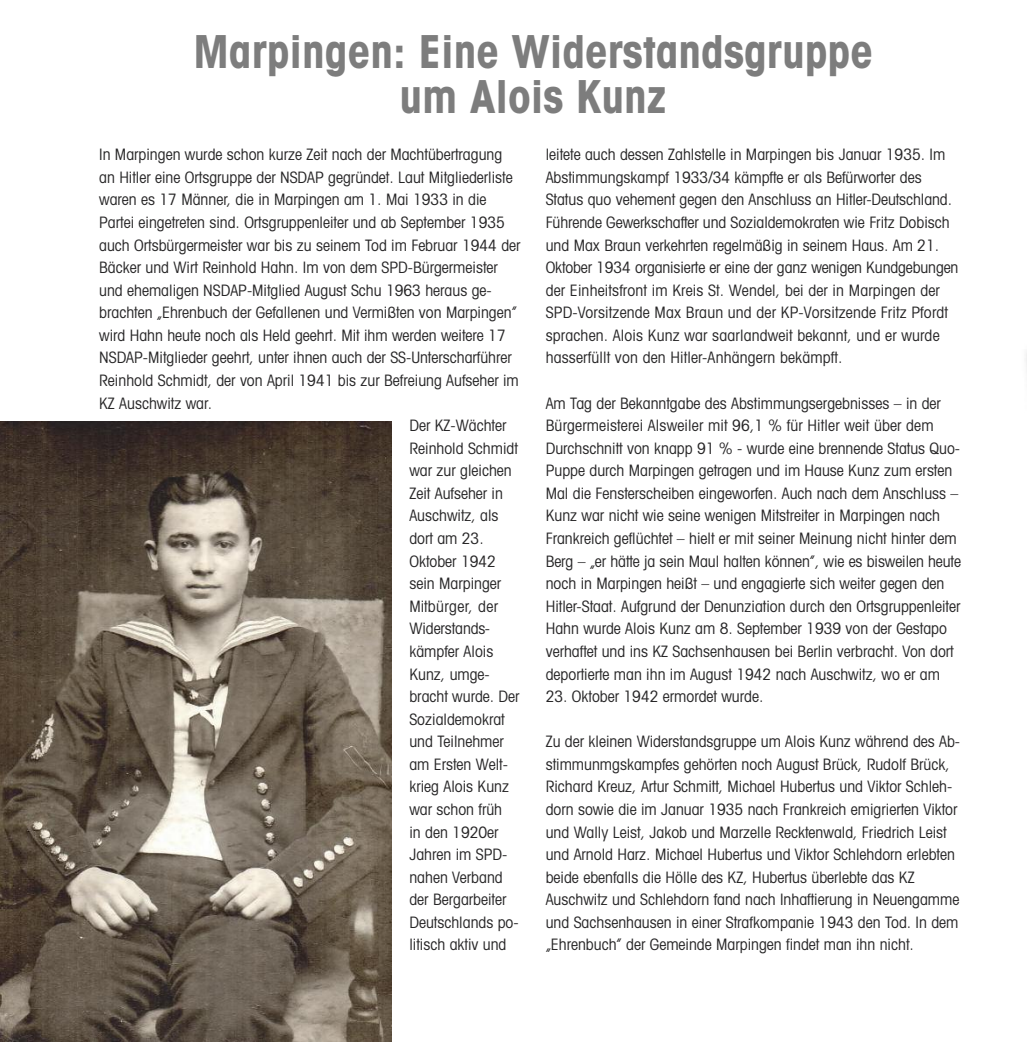
<style>
.page{position:relative;width:1027px;height:1042px;background:#fff}
.page>*{position:absolute;margin:0;border:0;box-sizing:border-box;transform-origin:0 0}
.t1{font:700 condensed 45.5px/45.5px "Avant Garde";color:#7d7d7d;text-align:center}
.t2{font:condensed 15.75px/22.6px "Avant Garde";color:#272627}
.t3{font:condensed 15.75px "Avant Garde";letter-spacing:.025em;color:#272627}
</style>
<div class="page">
<img style="left:0;top:422px;width:392px;height:620px">
<h1 class="t1" style="left:194px;top:33px;width:681px">Marpingen: Eine Widerstandsgruppe um Alois Kunz</h1>
<p class="t2" style="left:546px;top:145px;width:414px">leitete auch dessen Zahlstelle in Marpingen bis Januar 1935. Im Abstimmungskampf 1933/34 kämpfte er als Befürworter des Status quo vehement gegen den Anschluss an Hitler-Deutschland.<br>Führende Gewerkschafter und Sozialdemokraten wie Fritz Dobisch und Max Braun verkehrten regelmäßig in seinem Haus. Am 21.<br>Oktober 1934 organisierte er eine der ganz wenigen Kundgebungen der Einheitsfront im Kreis St. Wendel, bei der in Marpingen der SPD-Vorsitzende Max Braun und der KP-Vorsitzende Fritz Pfordt sprachen. Alois Kunz war saarlandweit bekannt, und er wurde hasserfüllt von den Hitler-Anhängern bekämpft.</p>
<p class="t2" style="left:546px;top:393px;width:417px">Am Tag der Bekanntgabe des Abstimmungsergebnisses – in der Bürgermeisterei Alsweiler mit 96,1 % für Hitler weit über dem Durchschnitt von knapp 91 % - wurde eine brennende Status Quo-Puppe durch Marpingen getragen und im Hause Kunz zum ersten Mal die Fensterscheiben eingeworfen. Auch nach dem Anschluss – Kunz war nicht wie seine wenigen Mitstreiter in Marpingen nach Frankreich geflüchtet – hielt er mit seiner Meinung nicht hinter dem Berg – „er hätte ja sein Maul halten können”, wie es bisweilen heute noch in Marpingen heißt – und engagierte sich weiter gegen den Hitler-Staat. Aufgrund der Denunziation durch den Ortsgruppenleiter Hahn wurde Alois Kunz am 8. September 1939 von der Gestapo verhaftet und ins KZ Sachsenhausen bei Berlin verbracht. Von dort deportierte man ihn im August 1942 nach Auschwitz, wo er am</p>
<p class="t2" style="left:546px;top:686px;width:219px">23. Oktober 1942 ermordet wurde.</p>
<p class="t2" style="left:546px;top:732px;width:416px">Zu der kleinen Widerstandsgruppe um Alois Kunz während des Ab&shy;stimmunmgskampfes gehörten noch August Brück, Rudolf Brück, Richard Kreuz, Artur Schmitt, Michael Hubertus und Viktor Schleh&shy;dorn sowie die im Januar 1935 nach Frankreich emigrierten Viktor und Wally Leist, Jakob und Marzelle Recktenwald, Friedrich Leist und Arnold Harz. Michael Hubertus und Viktor Schlehdorn erlebten beide ebenfalls die Hölle des KZ, Hubertus überlebte das KZ Auschwitz und Schlehdorn fand nach Inhaftierung in Neuengamme und Sachsenhausen in einer Strafkompanie 1943 den Tod. In dem „Ehrenbuch” der Gemeinde Marpingen findet man ihn nicht.</p>
<p class="t2" style="left:99px;top:145px;width:405px">In Marpingen wurde schon kurze Zeit nach der Machtübertragung</p>
<p class="t2" style="left:99px;top:167px;width:415px">an Hitler eine Ortsgruppe der NSDAP gegründet. Laut Mitgliederliste</p>
<p class="t2" style="left:99px;top:190px;width:389px">waren es 17 Männer, die in Marpingen am 1. Mai 1933 in die</p>
<p class="t2" style="left:99px;top:213px;width:407px">Partei eingetreten sind. Ortsgruppenleiter und ab September 1935</p>
<p class="t2" style="left:99px;top:235px;width:423px">auch Ortsbürgermeister war bis zu seinem Tod im Februar 1944 der</p>
<p class="t2" style="left:99px;top:258px;width:400px">Bäcker und Wirt Reinhold Hahn. Im von dem SPD-Bürgermeister</p>
<p class="t2" style="left:99px;top:280px;width:394px">und ehemaligen NSDAP-Mitglied August Schu 1963 heraus ge-</p>
<p class="t2" style="left:99px;top:303px;width:419px">brachten „Ehrenbuch der Gefallenen und Vermißten von Marpingen”</p>
<p class="t2" style="left:99px;top:325px;width:408px">wird Hahn heute noch als Held geehrt. Mit ihm werden weitere 17</p>
<p class="t2" style="left:99px;top:348px;width:414px">NSDAP-Mitglieder geehrt, unter ihnen auch der SS-Unterscharführer</p>
<p class="t2" style="left:99px;top:370px;width:421px">Reinhold Schmidt, der von April 1941 bis zur Befreiung Aufseher im</p>
<p class="t2" style="left:99px;top:393px;width:114px">KZ Auschwitz war.</p>
<p class="t2" style="left:409px;top:416px;width:99px">Der KZ-Wächter</p>
<p class="t2" style="left:409px;top:438px;width:110px">Reinhold Schmidt</p>
<p class="t2" style="left:409px;top:461px;width:104px">war zur gleichen</p>
<p class="t2" style="left:409px;top:483px;width:95px">Zeit Aufseher in</p>
<p class="t2" style="left:409px;top:506px;width:91px">Auschwitz, als</p>
<p class="t2" style="left:409px;top:528px;width:76px">dort am 23.</p>
<p class="t2" style="left:409px;top:551px;width:88px">Oktober 1942</p>
<p class="t2" style="left:409px;top:574px;width:93px">sein Marpinger</p>
<p class="t3" style="left:409px;top:600px;width:90px">Mitbürger, der</p>
<p class="t2" style="left:409px;top:619px;width:82px">Widerstands-</p>
<p class="t2" style="left:409px;top:641px;width:85px">kämpfer Alois</p>
<p class="t2" style="left:409px;top:664px;width:82px">Kunz, umge-</p>
<p class="t2" style="left:409px;top:686px;width:112px">bracht wurde. Der</p>
<p class="t2" style="left:409px;top:709px;width:97px">Sozialdemokrat</p>
<p class="t2" style="left:409px;top:732px;width:96px">und Teilnehmer</p>
<p class="t2" style="left:409px;top:754px;width:100px">am Ersten Welt-</p>
<p class="t2" style="left:409px;top:777px;width:101px">krieg Alois Kunz</p>
<p class="t2" style="left:409px;top:799px;width:94px">war schon früh</p>
<p class="t2" style="left:409px;top:822px;width:91px">in den 1920er</p>
<p class="t2" style="left:409px;top:844px;width:99px">Jahren im SPD-</p>
<p class="t2" style="left:409px;top:867px;width:95px">nahen Verband</p>
<p class="t2" style="left:409px;top:890px;width:99px">der Bergarbeiter</p>
<p class="t2" style="left:409px;top:912px;width:111px">Deutschlands po-</p>
<p class="t2" style="left:409px;top:935px;width:99px">litisch aktiv und</p>
</div>
